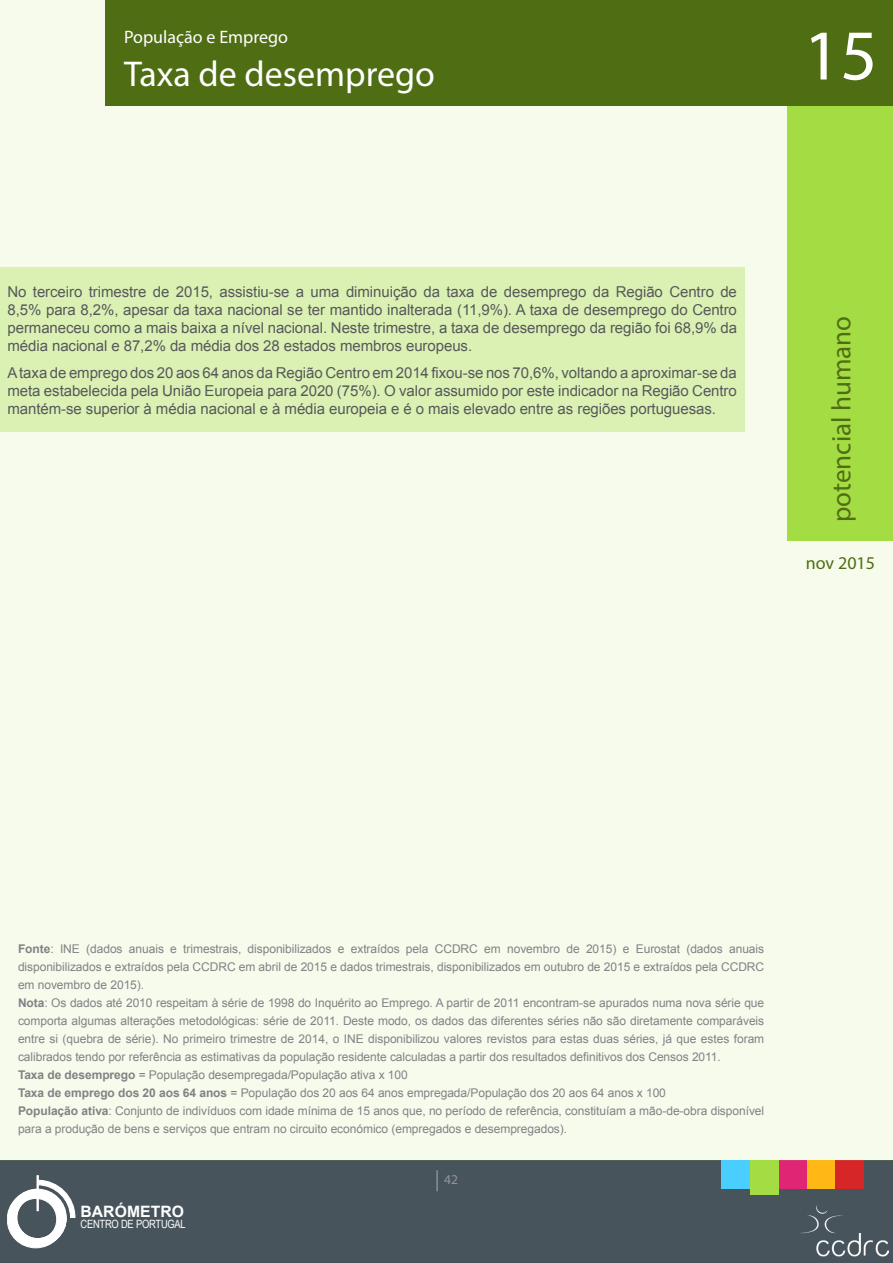
<style>
.page{position:relative;width:893px;height:1263px;background:#fff}
.page>*{position:absolute;margin:0;border:0;box-sizing:border-box;transform-origin:0 0}
.t1{font:72px "Myriad Pro";color:#fff}
.t2{font:36px "Myriad Pro";color:#fff}
.t3{font:27px "Myriad Pro";color:#4f6d13}
.t4{font:18px "Myriad Pro";color:#fff}
.t5{font:18px "Myriad Pro";color:#4f6d13}
.t6{font:700 15.6px "Arial";letter-spacing:.005em;color:#fff}
.t7{font:15px/18px "Arial";letter-spacing:-.005em;color:#57585a;text-align:justify}
.t8{font:13.5px "Myriad Pro";color:#939598}
.t9{font:12px/18px "Arial";letter-spacing:-.005em;color:#808285}
.t10{font:11.4px "Arial Narrow";letter-spacing:-.025em;color:#fff}
.s1{font-weight:700}
.s2{font-size:21px}
</style>
<div class="page">
<div style="left:0;top:1160px;width:893px;height:103px;background:#48545c"></div>
<div style="left:807px;top:1160px;width:29px;height:29px;background:#ffb816"></div>
<img style="left:801px;top:1205px;width:87px;height:52px">
<svg style="left:7px;top:1179px;width:69px;height:69px"></svg>
<div style="left:37px;top:1176px;width:1px;height:34px;border:1px solid #fff"></div>
<div style="left:778px;top:1160px;width:29px;height:29px;background:#e02574"></div>
<div style="left:836px;top:1160px;width:28px;height:29px;background:#d62628"></div>
<div style="left:0;top:0;width:893px;height:1160px;background:#f6fbec"></div>
<div style="left:750px;top:1160px;width:28px;height:35px;background:#a4dc43"></div>
<div style="left:722px;top:1160px;width:28px;height:29px;background:#4acdff"></div>
<div style="left:105px;top:0;width:788px;height:105px;background:#4f6d13"></div>
<div style="left:788px;top:105px;width:105px;height:435px;background:#a4dc43"></div>
<div style="left:0;top:268px;width:744px;height:164px;background:#dbf1b4"></div>
<h3 class="t4" style="left:124px;top:26px;width:166px">População e Emprego</h3>
<h2 class="t2" style="left:124px;top:52px;width:313px">Taxa de desemprego</h2>
<h1 class="t1" style="left:803px;top:11px;width:75px">15</h1>
<p class="t7" style="left:8px;top:283px;width:731px">No terceiro trimestre de 2015, assistiu-se a uma diminuição da taxa de desemprego da Região Centro de 8,5% para 8,2%, apesar da taxa nacional se ter mantido inalterada (11,9%). A taxa de desemprego do Centro permaneceu como a mais baixa a nível nacional. Neste trimestre, a taxa de desemprego da região foi 68,9% da média nacional e 87,2% da média dos 28 estados membros europeus.</p>
<p class="t7" style="left:8px;top:363px;width:731px">A taxa de emprego dos 20 aos 64 anos da Região Centro em 2014 fixou-se nos 70,6%, voltando a aproximar-se da meta estabelecida pela União Europeia para 2020 (75%). O valor assumido por este indicador na Região Centro mantém-se superior à média nacional e à média europeia e é o mais elevado entre as regiões portuguesas.</p>
<h3 class="t3" style="left:825px;top:522px;width:208px;rotate:-90deg">potencial humano</h3>
<h3 class="t5" style="left:806px;top:551px;width:71px">nov 2015</h3>
<p class="t9" style="left:18px;top:940px;width:748px"><span class="s1">Fonte</span>: INE (dados anuais e trimestrais, disponibilizados e extraídos pela CCDRC em novembro de 2015) e Eurostat (dados anuais disponibilizados e extraídos pela CCDRC em abril de 2015 e dados trimestrais, disponibilizados em outubro de 2015 e extraídos pela CCDRC em novembro de 2015).<br><span class="s1">Nota</span>: Os dados até 2010 respeitam à série de 1998 do Inquérito ao Emprego. A partir de 2011 encontram-se apurados numa nova série que comporta algumas alterações metodológicas: série de 2011. Deste modo, os dados das diferentes séries não são diretamente comparáveis entre si (quebra de série). No primeiro trimestre de 2014, o INE disponibilizou valores revistos para estas duas séries, já que estes foram calibrados tendo por referência as estimativas da população residente calculadas a partir dos resultados definitivos dos Censos 2011.<br><span class="s1">Taxa de desemprego</span> = População desempregada/População ativa x 100<br><span class="s1">Taxa de emprego dos 20 aos 64 anos</span> = População dos 20 aos 64 anos empregada/População dos 20 aos 64 anos x 100<br><span class="s1">População ativa</span>: Conjunto de indivíduos com idade mínima de 15 anos que, no período de referência, constituíam a mão-de-obra disponível para a produção de bens e serviços que entram no circuito económico (empregados e desempregados).</p>
<h3 class="t6" style="left:81px;top:1200px;width:105px">BARÓMETRO</h3>
<p class="t10" style="left:81px;top:1215px;width:107px">CENTRO DE PORTUGAL</p>
<p class="t8" style="left:435px;top:1171px;width:25px"><span class="s2">|</span> 42</p>
</div>
